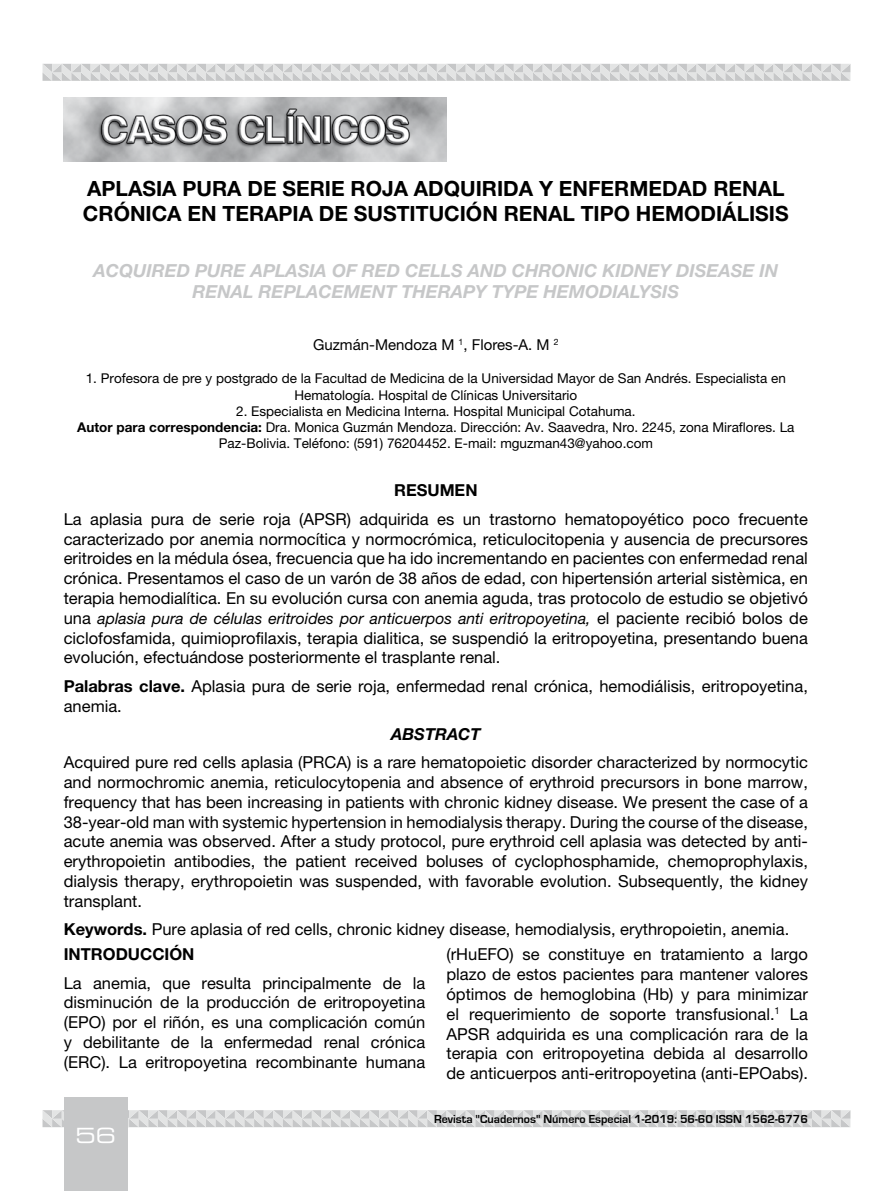
<style>
.page{position:relative;width:893px;height:1191px;background:#fff}
.page>*{position:absolute;margin:0;border:0;box-sizing:border-box;transform-origin:0 0}
.t1{font:700 21px/25.2px "Helvetica Neue LT Std";color:#000}
.t2{font:21px "Eurostile LT Std Ex 2";color:#fff}
.t3{font:italic 700 18px/21.6px "Helvetica Neue LT Std";color:#c6c7c8;text-align:center}
.t4{font:16.5px/19.8px "Helvetica Neue LT Std";color:#000;text-align:justify}
.t5{font:italic 700 16.5px "Helvetica Neue LT Std";color:#000}
.t6{font:700 16.5px "Helvetica Neue LT Std";color:#000}
.t7{font:italic 15.75px "Helvetica Neue LT Std";color:#000}
.t8{font:15px "Helvetica Neue LT Std";color:#000}
.t9{font:13.5px/16.2px "Helvetica Neue LT Std";color:#000;text-align:center}
.t10{font:700 12px "Eurostile";color:#000}
.s1{font-weight:700}
.s2{font-style:normal;font-size:16.5px}
</style>
<div class="page">
<svg style="left:43px;top:64px;width:807px;height:17px;background:#d6d7d8"></svg>
<svg style="left:43px;top:1110px;width:807px;height:17px;background:#d7d7d8"></svg>
<div style="left:64px;top:1097px;width:64px;height:94px;background:#c6c7c8"></div>
<img style="left:64px;top:98px;width:382px;height:64px">
<p class="t1" style="left:83px;top:175px;width:707px">APLASIA PURA DE SERIE ROJA ADQUIRIDA Y ENFERMEDAD RENAL<br>CRÓNICA EN TERAPIA DE SUSTITUCIÓN RENAL TIPO HEMODIÁLISIS</p>
<p class="t3" style="left:94px;top:259px;width:686px">ACQUIRED PURE APLASIA OF RED CELLS AND CHRONIC KIDNEY DISEASE IN<br>RENAL REPLACEMENT THERAPY TYPE HEMODIALYSIS</p>
<p class="t8" style="left:313px;top:336px;width:247px">Guzmán-Mendoza M <sup>1</sup>, Flores-A. M <sup>2</sup></p>
<p class="t9" style="left:86px;top:370px;width:702px">1. Profesora de pre y postgrado de la Facultad de Medicina de la Universidad Mayor de San Andrés. Especialista en<br>Hematología. Hospital de Clínicas Universitario</p>
<p class="t9" style="left:77px;top:403px;width:719px">2. Especialista en Medicina Interna. Hospital Municipal Cotahuma.<br><span class="s1">Autor para correspondencia:</span> Dra. Monica Guzmán Mendoza. Dirección: Av. Saavedra, Nro. 2245, zona Miraflores. La<br>Paz-Bolivia. Teléfono: (591) 76204452. E-mail: mguzman43@yahoo.com</p>
<p class="t6" style="left:394px;top:480px;width:85px">RESUMEN</p>
<p class="t4" style="left:64px;top:509px;width:746px">La aplasia pura de serie roja (APSR) adquirida es un trastorno hematopoyético poco frecuente caracterizado por anemia normocítica y normocrómica, reticulocitopenia y ausencia de precursores eritroides en la médula ósea, frecuencia que ha ido incrementando en pacientes con enfermedad renal crónica. Presentamos el caso de un varón de 38 años de edad, con hipertensión arterial sistèmica, en terapia hemodialítica. En su evolución cursa con anemia aguda, tras protocolo de estudio se objetivó</p>
<p class="t7" style="left:64px;top:608px;width:746px"><span class="s2">una</span> aplasia pura de células eritroides por anticuerpos anti eritropoyetina, <span class="s2">el paciente recibió bolos de</span></p>
<p class="t4" style="left:64px;top:627px;width:746px">ciclofosfamida, quimioprofilaxis, terapia dialitica, se suspendió la eritropoyetina, presentando buena evolución, efectuándose posteriormente el trasplante renal.</p>
<p class="t4" style="left:64px;top:675px;width:746px"><span class="s1">Palabras clave.</span> Aplasia pura de serie roja, enfermedad renal crónica, hemodiálisis, eritropoyetina, anemia.</p>
<p class="t5" style="left:391px;top:723px;width:91px">ABSTRACT</p>
<p class="t4" style="left:64px;top:752px;width:746px">Acquired pure red cells aplasia (PRCA) is a rare hematopoietic disorder characterized by normocytic and normochromic anemia, reticulocytopenia and absence of erythroid precursors in bone marrow, frequency that has been increasing in patients with chronic kidney disease. We present the case of a 38-year-old man with systemic hypertension in hemodialysis therapy. During the course of the disease, acute anemia was observed. After a study protocol, pure erythroid cell aplasia was detected by anti&shy;erythropoietin antibodies, the patient received boluses of cyclophosphamide, chemoprophylaxis, dialysis therapy, erythropoietin was suspended, with favorable evolution. Subsequently, the kidney transplant.</p>
<p class="t4" style="left:64px;top:916px;width:727px;line-height:25.2px"><span class="s1">Keywords.</span> Pure aplasia of red cells, chronic kidney disease, hemodialysis, erythropoietin, anemia.<br><span class="s1">INTRODUCCIÓN</span></p>
<p class="t4" style="left:64px;top:972px;width:363px">La anemia, que resulta principalmente de la disminución de la producción de eritropoyetina (EPO) por el riñón, es una complicación común y debilitante de la enfermedad renal crónica (ERC). La eritropoyetina recombinante humana</p>
<p class="t4" style="left:446px;top:944px;width:363px">(rHuEFO) se constituye en tratamiento a largo plazo de estos pacientes para mantener valores óptimos de hemoglobina (Hb) y para minimizar el requerimiento de soporte transfusional.<sup>1</sup> La APSR adquirida es una complicación rara de la terapia con eritropoyetina debida al desarrollo de anticuerpos anti-eritropoyetina (anti-EPOabs).</p>
<p class="t2" style="left:75px;top:1121px;width:42px">56</p>
<p class="t10" style="left:434px;top:1112px;width:375px">Revista "Cuadernos" Número Especial 1-2019: 56-60 ISSN 1562-6776</p>
</div>
